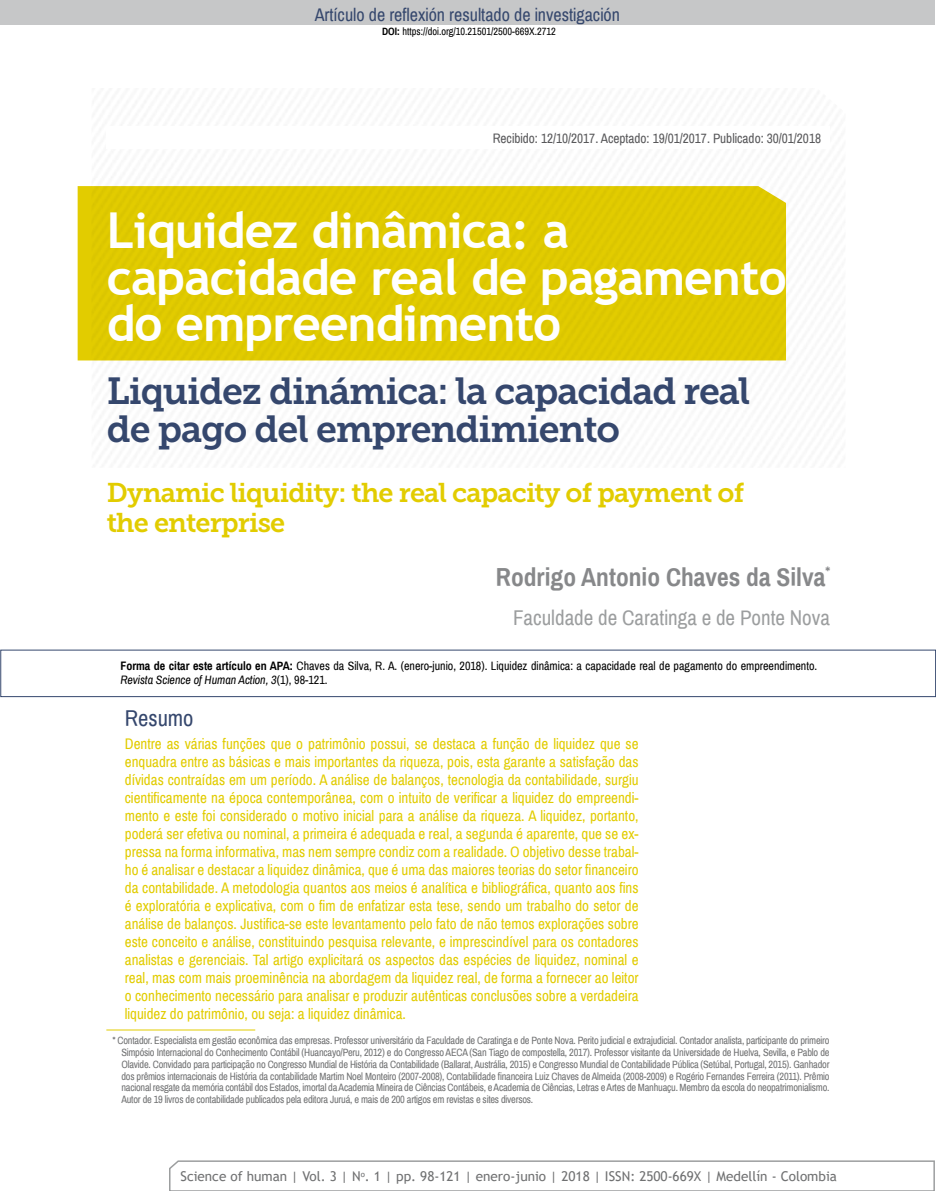
<style>
.page{position:relative;width:936px;height:1191px;background:#fff}
.page>*{position:absolute;margin:0;border:0;box-sizing:border-box;transform-origin:0 0}
.t1{font:700 49.5px/46.5px "Trebuchet MS";letter-spacing:-.02em;color:#fff}
.t2{font:37.5px/37.5px "Museo Slab 700";letter-spacing:-.03em;color:#35476d}
.t3{font:27px/30px "Museo Slab 700";letter-spacing:-.03em;color:#e2cc00}
.t4{font:700 25.5px "Archivo Narrow";color:#87888a}
.t5{font:22.5px "Archivo Narrow";color:#35476d}
.t6{font:21px "Archivo Narrow";color:#9c9e9f}
.t7{font:18px "Archivo Narrow";color:#35476d}
.t8{font:15px/18px "Archivo Narrow";color:#e2cc00;text-align:justify}
.t9{font:13.5px "Trebuchet MS";color:#707172}
.t10{font:13.5px "Archivo Narrow";color:#58585a}
.t11{font:12px/13.8px "Archivo Narrow";color:#000}
.t12{font:10.5px/11.7px "Archivo Narrow";letter-spacing:-.02em;color:#707172;text-align:justify}
.t13{font:10.5px "Archivo Narrow";color:#000}
.s1{font-weight:700}
.s2{font-style:italic}
</style>
<div class="page">
<svg style="left:169px;top:1160px;width:766px;height:31px"></svg>
<div style="left:0;top:0;width:934px;height:25px;background:#c6c7c8"></div>
<div style="left:78px;top:186px;width:708px;height:174px;background:#dfc900"></div>
<hr style="left:106px;top:1029px;width:149px;height:1px;background:#e2cc00">
<div style="left:0;top:649px;width:935px;height:48px;border:1px solid #35476d"></div>
<p class="t7" style="left:314px;top:3px;width:307px">Artículo de reflexión resultado de investigación</p>
<p class="t13" style="left:382px;top:25px;width:175px"><span class="s1">DOI:</span> https://doi.org/10.21501/2500-669X.2712</p>
<p class="t10" style="left:492px;top:130px;width:330px">Recibido: 12/10/2017. Aceptado: 19/01/2017. Publicado: 30/01/2018</p>
<h1 class="t1" style="left:107px;top:207px;width:681px">Liquidez dinâmica: a capacidade real de pagamento do empreendimento</h1>
<h2 class="t2" style="left:107px;top:373px;width:645px">Liquidez dinámica: la capacidad real de pago del emprendimiento</h2>
<h3 class="t3" style="left:107px;top:477px;width:639px">Dynamic liquidity: the real capacity of payment of the enterprise</h3>
<h3 class="t4" style="left:496px;top:561px;width:335px">Rodrigo Antonio Chaves da Silva<sup>*</sup></h3>
<h3 class="t6" style="left:513px;top:605px;width:318px">Faculdade de Caratinga e de Ponte Nova</h3>
<p class="t11" style="left:120px;top:659px;width:698px"><span class="s1">Forma de citar este artículo en APA:</span> Chaves da Silva, R. A. (enero-junio, 2018). Liquidez dinâmica: a capacidade real de pagamento do empreendimento.<br><span class="s2">Revista Science of Human Action, 3</span>(1), 98-121.</p>
<h3 class="t5" style="left:125px;top:705px;width:70px">Resumo</h3>
<p class="t8" style="left:125px;top:734px;width:515px">Dentre as várias funções que o patrimônio possui, se destaca a função de liquidez que se enquadra entre as básicas e mais importantes da riqueza, pois, esta garante a satisfação das dívidas contraídas em um período. A análise de balanços, tecnologia da contabilidade, surgiu cientificamente na época contemporânea, com o intuito de verificar a liquidez do empreendi&shy;mento e este foi considerado o motivo inicial para a análise da riqueza. A liquidez, portanto, poderá ser efetiva ou nominal, a primeira é adequada e real, a segunda é aparente, que se ex&shy;pressa na forma informativa, mas nem sempre condiz com a realidade. O objetivo desse trabal&shy;ho é analisar e destacar a liquidez dinâmica, que é uma das maiores teorias do setor financeiro da contabilidade. A metodologia quantos aos meios é analítica e bibliográfica, quanto aos fins é exploratória e explicativa, com o fim de enfatizar esta tese, sendo um trabalho do setor de análise de balanços. Justifica-se este levantamento pelo fato de não temos explorações sobre este conceito e análise, constituindo pesquisa relevante, e imprescindível para os contadores analistas e gerenciais. Tal artigo explicitará os aspectos das espécies de liquidez, nominal e real, mas com mais proeminência na abordagem da liquidez real, de forma a fornecer ao leitor o conhecimento necessário para analisar e produzir autênticas conclusões sobre a verdadeira liquidez do patrimônio, ou seja: a liquidez dinâmica.</p>
<p class="t12" style="left:121px;top:1035px;width:709px;text-indent:-9px">* Contador. Especialista em gestão econômica das empresas. Professor universitário da Faculdade de Caratinga e de Ponte Nova. Perito judicial e extrajudicial. Contador analista, participante do primeiro Simpósio Internacional do Conhecimento Contábil (Huancayo/Peru, 2012) e do Congresso AECA (San Tiago de compostella, 2017). Professor visitante da Universidade de Huelva, Sevilla, e Pablo de Olavide. Convidado para participação no Congresso Mundial de História da Contabilidade (Ballarat, Austrália, 2015) e Congresso Mundial de Contabilidade Pública (Setúbal, Portugal, 2015). Ganhador dos prêmios internacionais de História da contabilidade Martim Noel Monteiro (2007-2008), Contabilidade financeira Luiz Chaves de Almeida (2008-2009) e Rogério Fernandes Ferreira (2011). Prêmio nacional resgate da memória contábil dos Estados, imortal da Academia Mineira de Ciências Contábeis, e Academia de Ciências, Letras e Artes de Manhuaçu. Membro da escola do neopatrimonialismo.<br>Autor de 19 livros de contabilidade publicados pela editora Juruá, e mais de 200 artigos em revistas e sites diversos.</p>
<p class="t9" style="left:180px;top:1167px;width:658px">Science of human | Vol. 3 | N<sup>o</sup>. 1 | pp. 98-121 | enero-junio | 2018 | ISSN: 2500-669X | Medellín - Colombia</p>
</div>
